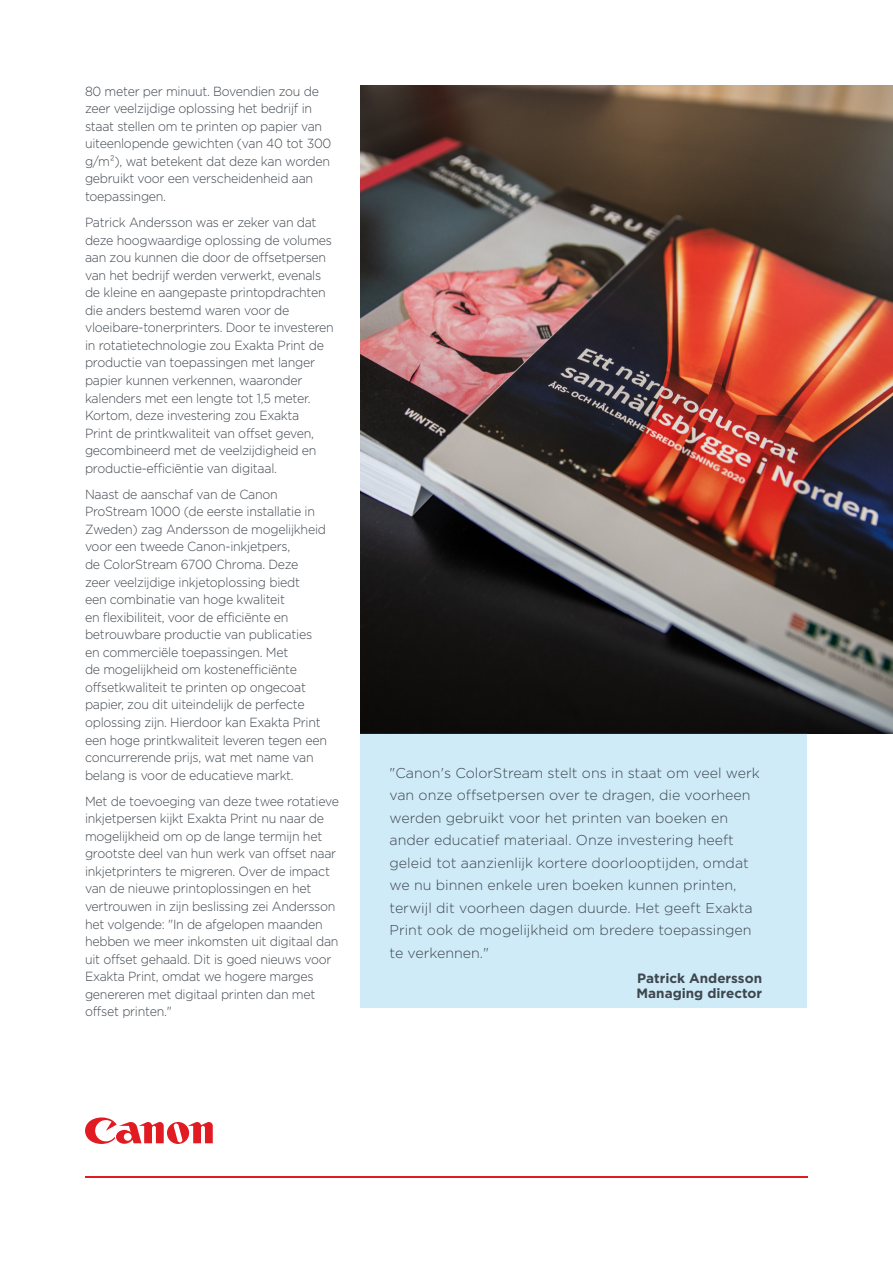
<style>
.page{position:relative;width:893px;height:1263px;background:#fff}
.page>*{position:absolute;margin:0;border:0;box-sizing:border-box;transform-origin:0 0}
.t1{font:300 14.25px/22.5px "Gotham";color:#3f464d}
.t2{font:700 13.5px/15px "Gotham";color:#3f464d}
.t3{font:300 13.2px/17.5px "Gotham";letter-spacing:-.02em;color:#3f464d;scale:.94 1}
</style>
<div class="page">
<svg style="left:85px;top:1117px;width:128px;height:27px"></svg>
<hr style="left:85px;top:1176px;width:723px;height:2px;background:#e21a21">
<img style="left:361px;top:85px;width:532px;height:649px">
<div style="left:360px;top:734px;width:447px;height:274px;background:#ceebf7"></div>
<p class="t3" style="left:85px;top:82px;width:264px">80 meter per minuut. Bovendien zou de zeer veelzijdige oplossing het bedrijf in staat stellen om te printen op papier van uiteenlopende gewichten (van 40 tot 300 g/m²), wat betekent dat deze kan worden gebruikt voor een verscheidenheid aan toepassingen.</p>
<p class="t3" style="left:85px;top:213px;width:266px">Patrick Andersson was er zeker van dat deze hoogwaardige oplossing de volumes aan zou kunnen die door de offsetpersen van het bedrijf werden verwerkt, evenals de kleine en aangepaste printopdrachten die anders bestemd waren voor de vloeibare-tonerprinters. Door te investeren in rotatietechnologie zou Exakta Print de productie van toepassingen met langer papier kunnen verkennen, waaronder kalenders met een lengte tot 1,5 meter.<br>Kortom, deze investering zou Exakta<br>Print de printkwaliteit van offset geven, gecombineerd met de veelzijdigheid en productie-efficiëntie van digitaal.</p>
<p class="t3" style="left:85px;top:485px;width:259px">Naast de aanschaf van de Canon ProStream 1000 (de eerste installatie in Zweden) zag Andersson de mogelijkheid voor een tweede Canon-inkjetpers,<br>de ColorStream 6700 Chroma. Deze zeer veelzijdige inkjetoplossing biedt<br>een combinatie van hoge kwaliteit<br>en flexibiliteit, voor de efficiënte en betrouwbare productie van publicaties en commerciële toepassingen. Met<br>de mogelijkheid om kostenefficiënte offsetkwaliteit te printen op ongecoat papier, zou dit uiteindelijk de perfecte oplossing zijn. Hierdoor kan Exakta Print een hoge printkwaliteit leveren tegen een concurrerende prijs, wat met name van belang is voor de educatieve markt.</p>
<p class="t3" style="left:85px;top:792px;width:272px">Met de toevoeging van deze twee rotatieve inkjetpersen kijkt Exakta Print nu naar de mogelijkheid om op de lange termijn het grootste deel van hun werk van offset naar inkjetprinters te migreren. Over de impact van de nieuwe printoplossingen en het vertrouwen in zijn beslissing zei Andersson het volgende: "In de afgelopen maanden hebben we meer inkomsten uit digitaal dan uit offset gehaald. Dit is goed nieuws voor Exakta Print, omdat we hogere marges genereren met digitaal printen dan met offset printen."</p>
<p class="t1" style="left:389px;top:761px;width:372px">"Canon's ColorStream stelt ons in staat om veel werk van onze offsetpersen over te dragen, die voorheen werden gebruikt voor het printen van boeken en ander educatief materiaal. Onze investering heeft geleid tot aanzienlijk kortere doorlooptijden, omdat we nu binnen enkele uren boeken kunnen printen, terwijl dit voorheen dagen duurde. Het geeft Exakta Print ook de mogelijkheid om bredere toepassingen te verkennen."</p>
<p class="t2" style="left:637px;top:971px;width:127px">Patrick Andersson<br>Managing director</p>
</div>
